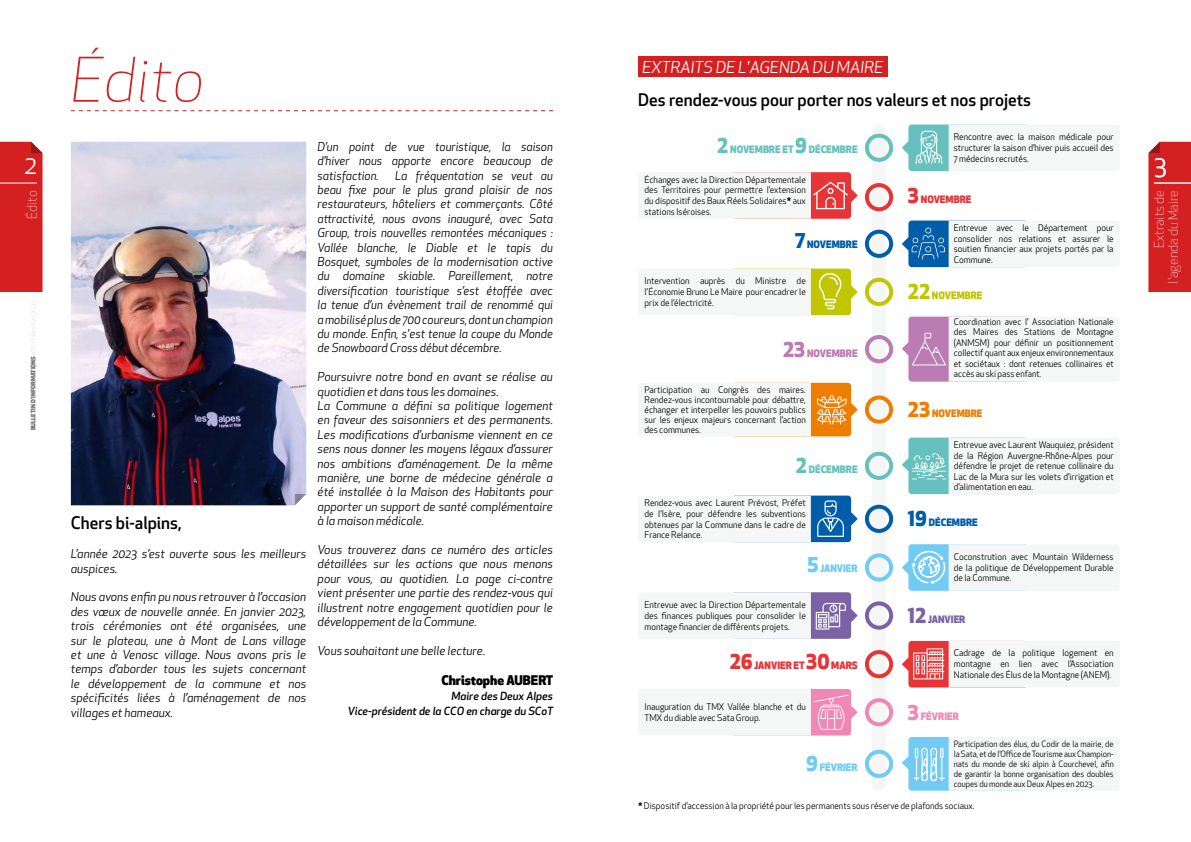
<style>
.page{position:relative;width:1191px;height:842px;background:#fff}
.page>*{position:absolute;margin:0;border:0;box-sizing:border-box;transform-origin:0 0}
.t1{font:italic 300 60px "Apex New";color:#d52022}
.t2{font:25px "Apex New";color:#fff}
.t3{font:500 17px "Apex New";color:#000}
.t4{font:italic 16px "Apex New";color:#fff}
.t5{font:300 13px/14px "Apex New";color:#fff;text-align:right}
.t6{font:800 13px "Apex New";color:#000}
.t7{font:italic 12px/14.4px "Apex New";color:#000;text-align:justify}
.t8{font:italic 500 11px/15px "Apex New";color:#000;text-align:right}
.t9{font:800 10px "Apex New";color:#66c1be}
.t10{font:800 10px "Apex New";color:#e73436}
.t11{font:800 10px "Apex New";color:#005da9}
.t12{font:800 10px "Apex New";color:#71cbf4}
.t13{font:800 10px "Apex New";color:#ef7d00}
.t14{font:800 10px "Apex New";color:#c0c700}
.t15{font:800 10px "Apex New";color:#bb7cb3}
.t16{font:800 10px "Apex New";color:#7a62a4}
.t17{font:800 10px "Apex New";color:#f088b6}
.t18{font:9px/10.8px "Apex New";color:#000;text-align:justify}
.t19{font:9px/10.5px "Apex New";color:#000;text-align:justify;scale:.96 1}
.t20{font:8.5px/10.2px "Apex New";color:#000;text-align:justify;scale:.95 1}
.t21{font:800 6px "Apex New";color:#706f6f}
.s1{font-size:20px}
.s2{font-weight:500}
.s3{font-weight:100}
</style>
<div class="page">
<div style="left:872px;top:131px;width:14px;height:653px;background:#f5f6f6"></div>
<svg style="left:71px;top:110px;width:482px;height:1px"></svg>
<div style="left:638px;top:57px;width:249px;height:20px;background:#d52022"></div>
<div style="left:865px;top:395px;width:28px;height:29px;border:4px solid #ef7d00;border-radius:50%"></div>
<svg style="left:810px;top:383px;width:47px;height:53px"></svg>
<div style="left:865px;top:230px;width:28px;height:28px;border:4px solid #005da9;border-radius:50%"></div>
<svg style="left:902px;top:221px;width:47px;height:46px"></svg>
<div style="left:865px;top:183px;width:28px;height:28px;border:4px solid #e73436;border-radius:50%"></div>
<svg style="left:733px;top:172px;width:124px;height:47px"></svg>
<div style="left:865px;top:134px;width:28px;height:28px;border:4px solid #66c1be;border-radius:50%"></div>
<svg style="left:902px;top:124px;width:124px;height:47px"></svg>
<div style="left:865px;top:505px;width:28px;height:28px;border:4px solid #005da9;border-radius:50%"></div>
<svg style="left:810px;top:496px;width:47px;height:46px"></svg>
<div style="left:865px;top:698px;width:28px;height:28px;border:4px solid #f088b6;border-radius:50%"></div>
<svg style="left:810px;top:689px;width:47px;height:46px"></svg>
<div style="left:865px;top:553px;width:28px;height:29px;border:4px solid #71cbf4;border-radius:50%"></div>
<svg style="left:902px;top:544px;width:125px;height:47px"></svg>
<div style="left:865px;top:601px;width:28px;height:29px;border:4px solid #7a62a4;border-radius:50%"></div>
<svg style="left:733px;top:592px;width:124px;height:47px"></svg>
<div style="left:865px;top:650px;width:28px;height:28px;border:4px solid #e73436;border-radius:50%"></div>
<svg style="left:902px;top:641px;width:47px;height:46px"></svg>
<div style="left:865px;top:750px;width:28px;height:28px;border:4px solid #71cbf4;border-radius:50%"></div>
<svg style="left:902px;top:737px;width:125px;height:54px"></svg>
<div style="left:865px;top:278px;width:28px;height:28px;border:4px solid #c0c700;border-radius:50%"></div>
<svg style="left:810px;top:269px;width:47px;height:46px"></svg>
<div style="left:865px;top:335px;width:28px;height:28px;border:4px solid #bb7cb3;border-radius:50%"></div>
<svg style="left:902px;top:317px;width:124px;height:65px"></svg>
<div style="left:865px;top:452px;width:28px;height:28px;border:4px solid #66c1be;border-radius:50%"></div>
<svg style="left:902px;top:438px;width:47px;height:56px"></svg>
<img style="left:71px;top:142px;width:235px;height:363px">
<svg style="left:295px;top:494px;width:11px;height:11px"></svg>
<div style="left:0;top:142px;width:43px;height:150px;background:#d52022"></div>
<div style="left:1148px;top:142px;width:43px;height:150px;background:#d52022"></div>
<hr style="left:0;top:183px;width:37px;height:1px;background:#fff">
<hr style="left:1154px;top:183px;width:37px;height:1px;background:#fff">
<h1 class="t1" style="left:71px;top:43px;width:135px">Édito</h1>
<h3 class="t4" style="left:642px;top:57px;width:242px">EXTRAITS DE L'AGENDA DU MAIRE</h3>
<h3 class="t3" style="left:638px;top:89px;width:395px">Des rendez-vous pour porter nos valeurs et nos projets</h3>
<p class="t9" style="left:717px;top:142px;width:142px"><span class="s1">2</span> NOVEMBRE ET <span class="s1">9</span> DÉCEMBRE</p>
<p class="t18" style="left:953px;top:131px;width:161px">Rencontre avec la maison médicale pour structurer la saison d’hiver puis accueil des 7 médecins recrutés.</p>
<p class="t7" style="left:317px;top:139px;width:237px">D’un point de vue touristique, la saison d’hiver nous apporte encore beaucoup de satisfaction.</p>
<h2 class="t2" style="left:24px;top:150px;width:14px">2</h2>
<h2 class="t2" style="left:1154px;top:150px;width:14px">3</h2>
<p class="t5" style="left:25px;top:219px;width:30px;rotate:-90deg">Édito</p>
<p class="t5" style="left:1152px;top:284px;width:95px;rotate:-90deg">Extraits de l'agenda du Maire</p>
<p class="t7" style="left:317px;top:168px;width:237px;text-indent:77px">La fréquentation se veut au beau fixe pour le plus grand plaisir de nos restaurateurs, hôteliers et commerçants. Côté attractivité, nous avons inauguré, avec Sata Group, trois nouvelles remontées mécaniques :<br>Vallée blanche, le Diable et le tapis du Bosquet, symboles de la modernisation active du domaine skiable. Pareillement, notre diversification touristique s’est étoffée avec la tenue d’un évènement trail de renommé qui a mobilisé plus de 700 coureurs, dont un champion du monde. Enfin, s'est tenue la coupe du Monde de Snowboard Cross début décembre.</p>
<p class="t7" style="left:317px;top:370px;width:237px;text-align:left">Poursuivre notre bond en avant se réalise au quotidien et dans tous les domaines.<br>La Commune a défini sa politique logement en faveur des saisonniers et des permanents.<br>Les modifications d’urbanisme viennent en ce sens nous donner les moyens légaux d’assurer nos ambitions d’aménagement. De la même manière, une borne de médecine générale a été installée à la Maison des Habitants pour apporter un support de santé complémentaire à la maison médicale.</p>
<p class="t7" style="left:317px;top:542px;width:237px">Vous trouverez dans ce numéro des articles détaillées sur les actions que nous menons pour vous, au quotidien. La page ci-contre vient présenter une partie des rendez-vous qui illustrent notre engagement quotidien pour le développement de la Commune.</p>
<p class="t7" style="left:317px;top:643px;width:169px">Vous souhaitant une belle lecture.</p>
<p class="t6" style="left:441px;top:671px;width:113px">Christophe AUBERT</p>
<p class="t8" style="left:348px;top:688px;width:207px">Maire des Deux Alpes<br>Vice-président de la CCO en charge du SCoT</p>
<p class="t18" style="left:644px;top:174px;width:163px">Échanges avec la Direction Départementale des Territoires pour permettre l’extension du dispositif des Baux Réels Solidaires<span class="s2">*</span> aux stations Iséroises.</p>
<p class="t10" style="left:908px;top:192px;width:65px"><span class="s1">3</span> NOVEMBRE</p>
<p class="t11" style="left:795px;top:238px;width:64px"><span class="s1">7</span> NOVEMBRE</p>
<p class="t18" style="left:953px;top:222px;width:161px">Entrevue avec le Département pour consolider nos relations et assurer le soutien financier aux projets portés par la Commune.</p>
<p class="t18" style="left:644px;top:276px;width:163px">Intervention auprès du Ministre de l'Économie Bruno Le Maire pour encadrer le prix de l’électricité.</p>
<p class="t15" style="left:783px;top:346px;width:76px"><span class="s1">23</span> NOVEMBRE</p>
<p class="t14" style="left:908px;top:289px;width:76px"><span class="s1">22</span> NOVEMBRE</p>
<p class="t21" style="left:29px;top:430px;width:132px;rotate:-90deg">BULLETIN D'INFORMATIONS <span class="s3">n°15 / Mars-Avril 2023</span></p>
<p class="t19" style="left:953px;top:316px;width:168px">Coordination avec l’ Association Nationale des Maires des Stations de Montagne (ANMSM) pour définir un positionnement collectif quant aux enjeux environnementaux et sociétaux : dont retenues collinaires et accès au ski pass enfant.</p>
<p class="t18" style="left:644px;top:385px;width:163px;line-height:9.8px">Participation au Congrès des maires.<br>Rendez-vous incontournable pour débattre, échanger et interpeller les pouvoirs publics sur les enjeux majeurs concernant l’action des communes.</p>
<p class="t13" style="left:908px;top:406px;width:76px"><span class="s1">23</span> NOVEMBRE</p>
<p class="t18" style="left:953px;top:440px;width:161px;line-height:10.5px">Entrevue avec Laurent Wauquiez, président de la Région Auvergne-Rhône-Alpes pour défendre le projet de retenue collinaire du Lac de la Mura sur les volets d’irrigation et d’alimentation en eau.</p>
<p class="t9" style="left:796px;top:463px;width:63px"><span class="s1">2</span> DÉCEMBRE</p>
<p class="t18" style="left:644px;top:497px;width:163px">Rendez-vous avec Laurent Prévost, Préfet de l’Isère, pour défendre les subventions obtenues par la Commune dans le cadre de France Relance.</p>
<p class="t11" style="left:908px;top:515px;width:71px"><span class="s1">19</span> DÉCEMBRE</p>
<h3 class="t3" style="left:71px;top:512px;width:112px">Chers bi-alpins,</h3>
<p class="t7" style="left:71px;top:547px;width:237px">L’année 2023 s’est ouverte sous les meilleurs auspices.</p>
<p class="t7" style="left:71px;top:590px;width:237px">Nous avons enfin pu nous retrouver à l’occasion des vœux de nouvelle année. En janvier 2023, trois cérémonies ont été organisées, une sur le plateau, une à Mont de Lans village et une à Venosc village. Nous avons pris le temps d’aborder tous les sujets concernant le développement de la commune et nos spécificités liées à l’aménagement de nos villages et hameaux.</p>
<p class="t12" style="left:807px;top:561px;width:52px"><span class="s1">5</span> JANVIER</p>
<p class="t18" style="left:953px;top:551px;width:161px">Coconstrution avec Mountain Wilderness de la politique de Développement Durable de la Commune.</p>
<p class="t16" style="left:908px;top:612px;width:59px"><span class="s1">12</span> JANVIER</p>
<p class="t18" style="left:644px;top:599px;width:163px">Entrevue avec la Direction Départementale des finances publiques pour consolider le montage financier de différents projets.</p>
<p class="t10" style="left:729px;top:658px;width:129px"><span class="s1">26</span> JANVIER ET <span class="s1">30</span> MARS</p>
<p class="t18" style="left:953px;top:648px;width:161px">Cadrage de la politique logement en montagne en lien avec l’Association Nationale des Élus de la Montagne (ANEM).</p>
<p class="t18" style="left:644px;top:701px;width:163px">Inauguration du TMX Vallée blanche et du<br>TMX du diable avec Sata Group.</p>
<p class="t17" style="left:908px;top:709px;width:52px"><span class="s1">3</span> FÉVRIER</p>
<p class="t12" style="left:806px;top:761px;width:53px"><span class="s1">9</span> FÉVRIER</p>
<p class="t20" style="left:953px;top:738px;width:170px">Participation des élus, du Codir de la mairie, de la Sata, et de l’Office de Tourisme aux Champion&shy;nats du monde de ski alpin à Courchevel, afin de garantir la bonne organisation des doubles coupes du monde aux Deux Alpes en 2023.</p>
<p class="t18" style="left:638px;top:800px;width:338px"><span class="s2">*</span> Dispositif d’accession à la propriété pour les permanents sous réserve de plafonds sociaux.</p>
</div>
